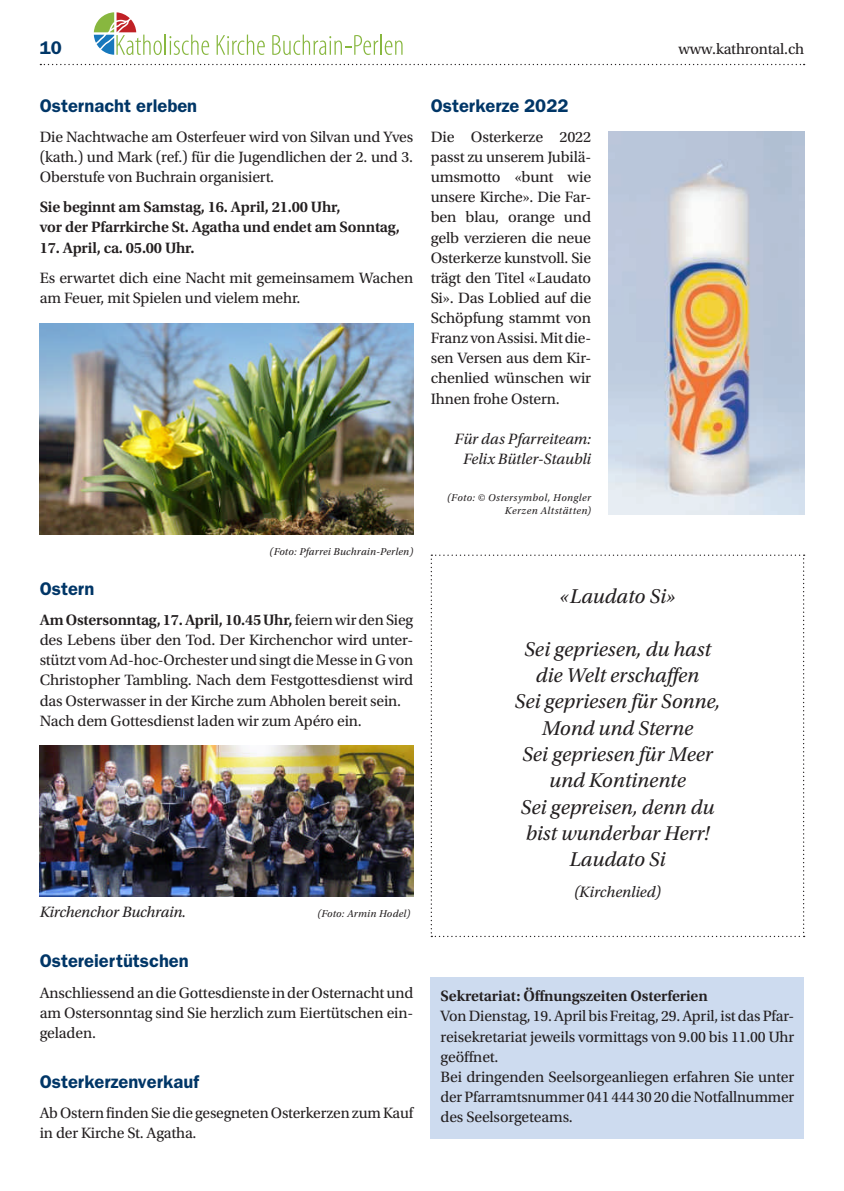
<style>
.page{position:relative;width:844px;height:1191px;background:#fff}
.page>*{position:absolute;margin:0;border:0;box-sizing:border-box;transform-origin:0 0}
.t1{font:italic 21px/26.2px "Utopia Std";color:#231f20;text-align:center}
.t2{font:600 18.38px "ITC Franklin Gothic Std";color:#003667}
.t3{font:15.75px/20.1px "Utopia Std";letter-spacing:-.01em;color:#231f20}
.t4{font:600 15.75px/20.1px "Utopia Std";letter-spacing:-.01em;color:#231f20}
.t5{font:italic 15.75px/20.1px "Utopia Std";letter-spacing:-.005em;color:#231f20;text-align:center}
.t6{font:italic 10.5px/13.1px "Utopia Std";letter-spacing:.03em;color:#231f20;text-align:right}
.s1{font-weight:600}
</style>
<div class="page">
<svg style="left:40px;top:64px;width:764px;height:1px"></svg>
<svg style="left:94px;top:12px;width:115px;height:43px"></svg>
<svg style="left:216px;top:35px;width:49px;height:20px"></svg>
<svg style="left:272px;top:35px;width:130px;height:20px"></svg>
<div style="left:430px;top:977px;width:374px;height:161px;background:#cddbef"></div>
<img style="left:40px;top:323px;width:373px;height:211px">
<img style="left:40px;top:745px;width:373px;height:151px">
<img style="left:608px;top:132px;width:196px;height:382px">
<svg style="left:430px;top:554px;width:374px;height:383px"></svg>
<p class="t2" style="left:40px;top:37px;width:24px">10</p>
<p class="t3" style="left:678px;top:39px;width:127px">www.kathrontal.ch</p>
<p class="t2" style="left:40px;top:94px;width:159px">Osternacht erleben</p>
<p class="t3" style="left:40px;top:127px;width:375px;text-align:justify">Die Nachtwache am Osterfeuer wird von Silvan und Yves (kath.) und Mark (ref.) für die Jugendlichen der 2. und 3.<br>Oberstufe von Buchrain organisiert.</p>
<p class="t4" style="left:40px;top:197px;width:361px">Sie beginnt am Samstag, 16. April, 21.00 Uhr,<br>vor der Pfarrkirche St. Agatha und endet am Sonntag,</p>
<p class="t4" style="left:40px;top:238px;width:156px">17. April, ca. 05.00 Uhr.</p>
<p class="t3" style="left:40px;top:268px;width:375px">Es erwartet dich eine Nacht mit gemeinsamem Wachen am Feuer, mit Spielen und vielem mehr.</p>
<p class="t6" style="left:269px;top:545px;width:145px">(Foto: Pfarrei Buchrain-Perlen)</p>
<p class="t2" style="left:40px;top:577px;width:56px">Ostern</p>
<p class="t3" style="left:40px;top:610px;width:375px"><span class="s1">Am Ostersonntag, 17. April, 10.45 Uhr,</span> feiern wir den Sieg des Lebens über den Tod. Der Kirchenchor wird unter&shy;stützt vom Ad-hoc-Orchester und singt die Messe in G von Christopher Tambling. Nach dem Festgottesdienst wird das Osterwasser in der Kirche zum Abholen bereit sein.<br>Nach dem Gottesdienst laden wir zum Apéro ein.</p>
<p class="t5" style="left:40px;top:902px;width:148px">Kirchenchor Buchrain.</p>
<p class="t6" style="left:317px;top:907px;width:95px">(Foto: Armin Hodel)</p>
<p class="t2" style="left:40px;top:950px;width:151px">Ostereiertütschen</p>
<p class="t3" style="left:40px;top:982px;width:375px;text-align:justify">Anschliessend an die Gottesdienste in der Osternacht und am Ostersonntag sind Sie herzlich zum Eiertütschen ein&shy;geladen.</p>
<p class="t2" style="left:40px;top:1071px;width:161px">Osterkerzenverkauf</p>
<p class="t3" style="left:40px;top:1103px;width:375px">Ab Ostern finden Sie die gesegneten Osterkerzen zum Kauf in der Kirche St. Agatha.</p>
<p class="t2" style="left:430px;top:94px;width:139px">Osterkerze 2022</p>
<p class="t3" style="left:430px;top:127px;width:162px;text-align:justify">Die Osterkerze 2022 passt zu unserem Jubilä&shy;umsmotto «bunt wie unsere Kirche». Die Far&shy;ben blau, orange und gelb verzieren die neue Osterkerze kunstvoll. Sie trägt den Titel «Laudato Si». Das Loblied auf die Schöpfung stammt von Franz von Assisi. Mit die&shy;sen Versen aus dem Kir&shy;chenlied wünschen wir Ihnen frohe Ostern.</p>
<p class="t5" style="left:454px;top:429px;width:138px">Für das Pfarreiteam:<br>Felix Bütler-Staubli</p>
<p class="t6" style="left:447px;top:491px;width:145px">(Foto: © Ostersymbol, Hongler<br>Kerzen Altstätten)</p>
<h1 class="t1" style="left:559px;top:584px;width:118px">«Laudato Si»</h1>
<h1 class="t1" style="left:514px;top:636px;width:207px">Sei gepriesen, du hast die Welt erschaffen<br>Sei gepriesen für Sonne,<br>Mond und Sterne<br>Sei gepriesen für Meer und Kontinente<br>Sei gepreisen, denn du bist wunderbar Herr!<br>Laudato Si</h1>
<p class="t5" style="left:574px;top:882px;width:88px">(Kirchenlied)</p>
<p class="t4" style="left:440px;top:986px;width:268px">Sekretariat: Öffnungszeiten Osterferien</p>
<p class="t3" style="left:440px;top:1006px;width:355px">Von Dienstag, 19. April bis Freitag, 29. April, ist das Pfar&shy;reisekretariat jeweils vormittags von 9.00 bis 11.00 Uhr geöffnet.<br>Bei dringenden Seelsorgeanliegen erfahren Sie unter der Pfarramtsnummer 041 444 30 20 die Notfallnummer des Seelsorgeteams.</p>
</div>
